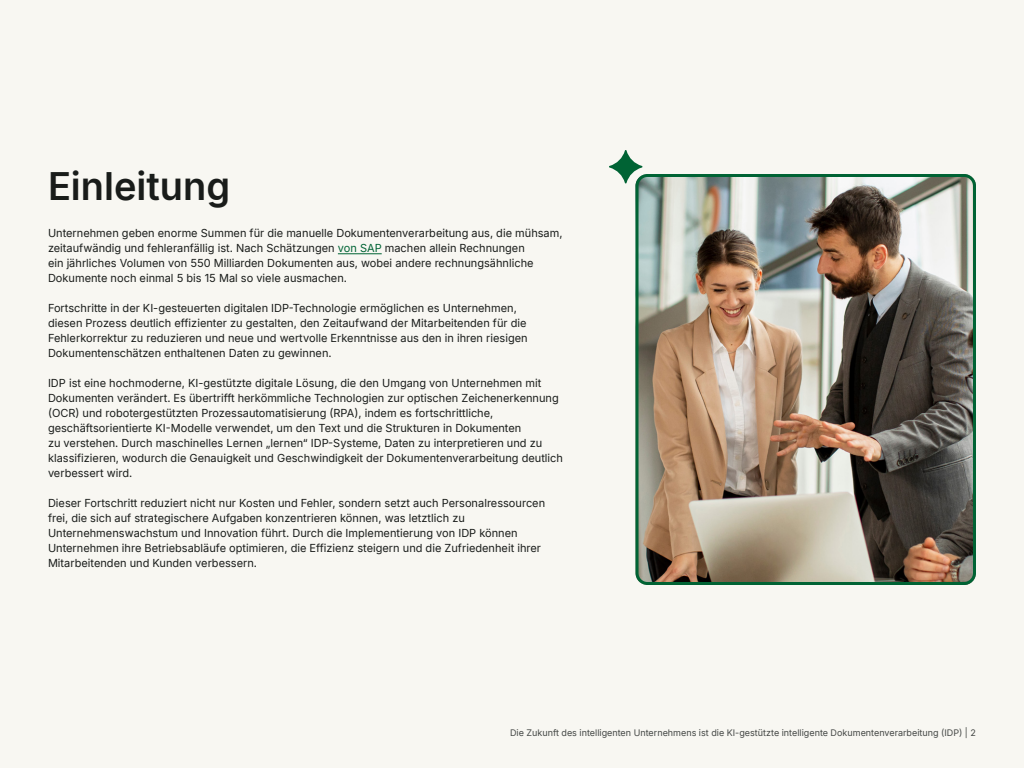
<style>
.page{position:relative;width:1024px;height:768px;background:#f8f7f2}
.page>*{position:absolute;margin:0;border:0;box-sizing:border-box;transform-origin:0 0}
.Heading_-_TOC_Level{font:600 38px "Inter";color:#191c1a}
.Body_Text{font:11px/15px "Inter";color:#191c1a}
.t1{font:9px "Inter";color:#444745}
.s1{color:#006334}
</style>
<div class="page">
<img style="left:636px;top:178px;width:336px;height:405px">
<div style="left:636px;top:174px;width:340px;height:411px;border:3px solid #006334;border-radius:10px"></div>
<svg style="left:609px;top:150px;width:33px;height:33px"></svg>
<hr style="left:338px;top:253px;width:44px;height:1px;background:#006334">
<p class="Heading_-_TOC_Level" style="left:48px;top:158px;width:184px">Einleitung</p>
<p class="Body_Text" style="left:48px;top:225px;width:516px">Unternehmen geben enorme Summen für die manuelle Dokumentenverarbeitung aus, die mühsam, zeitaufwändig und fehleranfällig ist. Nach Schätzungen <span class="s1">von SAP</span> machen allein Rechnungen<br>ein jährliches Volumen von 550 Milliarden Dokumenten aus, wobei andere rechnungsähnliche Dokumente noch einmal 5 bis 15 Mal so viele ausmachen.</p>
<p class="Body_Text" style="left:48px;top:300px;width:481px">Fortschritte in der KI-gesteuerten digitalen IDP-Technologie ermöglichen es Unternehmen, diesen Prozess deutlich effizienter zu gestalten, den Zeitaufwand der Mitarbeitenden für die Fehlerkorrektur zu reduzieren und neue und wertvolle Erkenntnisse aus den in ihren riesigen Dokumentenschätzen enthaltenen Daten zu gewinnen.</p>
<p class="Body_Text" style="left:48px;top:375px;width:517px">IDP ist eine hochmoderne, KI-gestützte digitale Lösung, die den Umgang von Unternehmen mit Dokumenten verändert. Es übertrifft herkömmliche Technologien zur optischen Zeichenerkennung (OCR) und robotergestützten Prozessautomatisierung (RPA), indem es fortschrittliche, geschäftsorientierte KI-Modelle verwendet, um den Text und die Strukturen in Dokumenten<br>zu verstehen. Durch maschinelles Lernen „lernen“ IDP-Systeme, Daten zu interpretieren und zu klassifizieren, wodurch die Genauigkeit und Geschwindigkeit der Dokumentenverarbeitung deutlich verbessert wird.</p>
<p class="Body_Text" style="left:48px;top:495px;width:499px">Dieser Fortschritt reduziert nicht nur Kosten und Fehler, sondern setzt auch Personalressourcen frei, die sich auf strategischere Aufgaben konzentrieren können, was letztlich zu Unternehmenswachstum und Innovation führt. Durch die Implementierung von IDP können Unternehmen ihre Betriebsabläufe optimieren, die Effizienz steigern und die Zufriedenheit ihrer Mitarbeitenden und Kunden verbessern.</p>
<p class="t1" style="left:510px;top:726px;width:467px">Die Zukunft des intelligenten Unternehmens ist die KI-gestützte intelligente Dokumentenverarbeitung (IDP) | 2</p>
</div>
